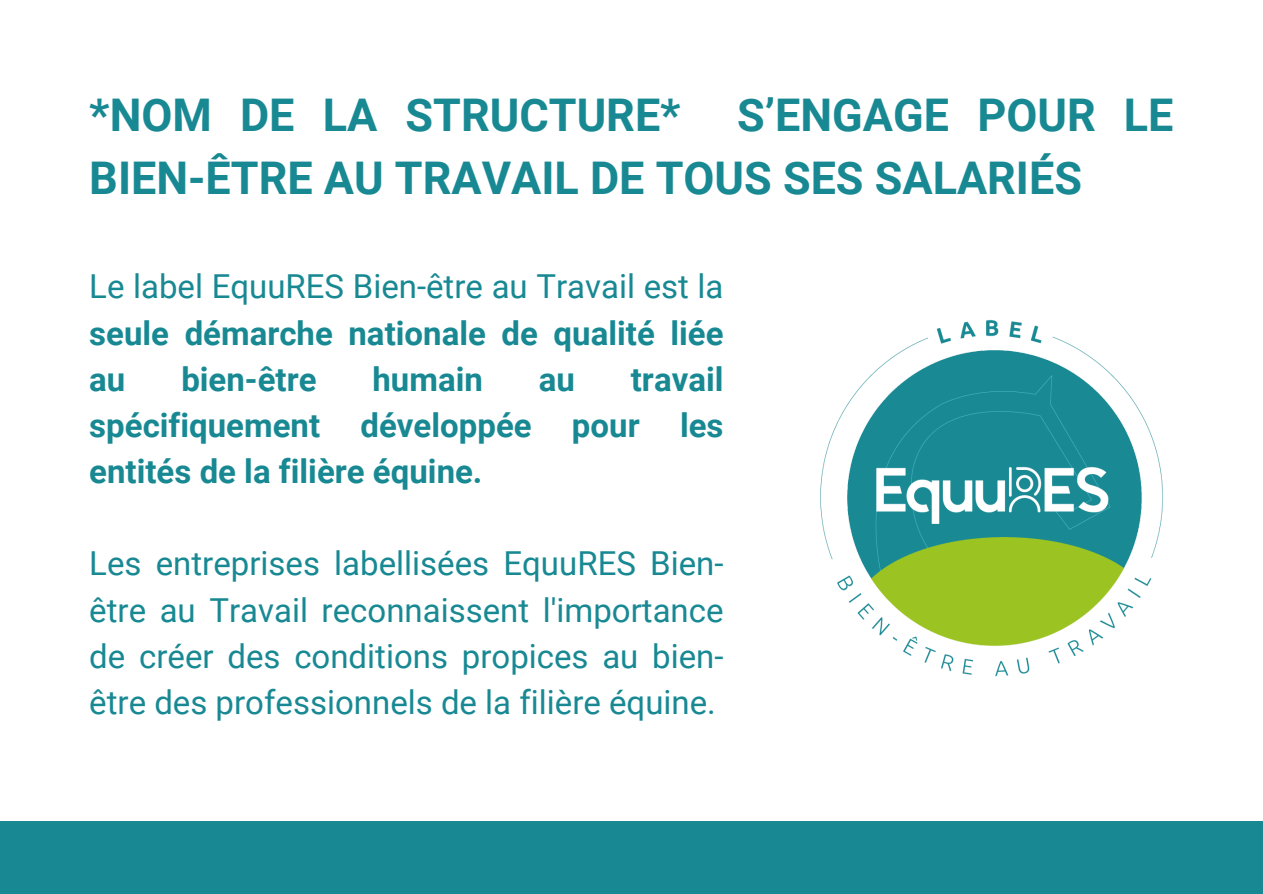
<style>
.page{position:relative;width:1263px;height:894px;background:#fff}
.page>*{position:absolute;margin:0;border:0;box-sizing:border-box;transform-origin:0 0}
.t1{font:700 45px/63px "Roboto";color:#188993}
.t2{font:33px/46.2px "Roboto";color:#188993;text-align:justify}
.t3{font:700 33px/46.2px "Roboto";color:#188993;text-align:justify}
.s1{font-weight:700}
</style>
<div class="page">
<div style="left:0;top:821px;width:1263px;height:72px;background:#188993"></div>
<img style="left:820px;top:319px;width:344px;height:358px">
<h1 class="t1" style="left:89px;top:84px;width:1086px;text-indent:648px">S’ENGAGE POUR LE<br>BIEN-ÊTRE AU TRAVAIL DE TOUS SES SALARIÉS</h1>
<h1 class="t1" style="left:89px;top:84px;width:593px">*NOM DE LA STRUCTURE*</h1>
<p class="t2" style="left:89px;top:264px;width:636px">Le label EquuRES Bien-être au Travail est la <span class="s1">seule démarche nationale de qualité liée au</span></p>
<p class="t3" style="left:89px;top:356px;width:636px;text-indent:541px">travail spécifiquement développée pour les entités de la filière équine.</p>
<p class="t3" style="left:181px;top:356px;width:137px">bien-être</p>
<p class="t3" style="left:372px;top:356px;width:112px">humain</p>
<p class="t3" style="left:539px;top:356px;width:38px">au</p>
<p class="t2" style="left:89px;top:541px;width:636px">Les entreprises labellisées EquuRES Bien&shy;être au Travail reconnaissent l'importance de créer des conditions propices au bien&shy;être des professionnels de la filière équine.</p>
</div>
